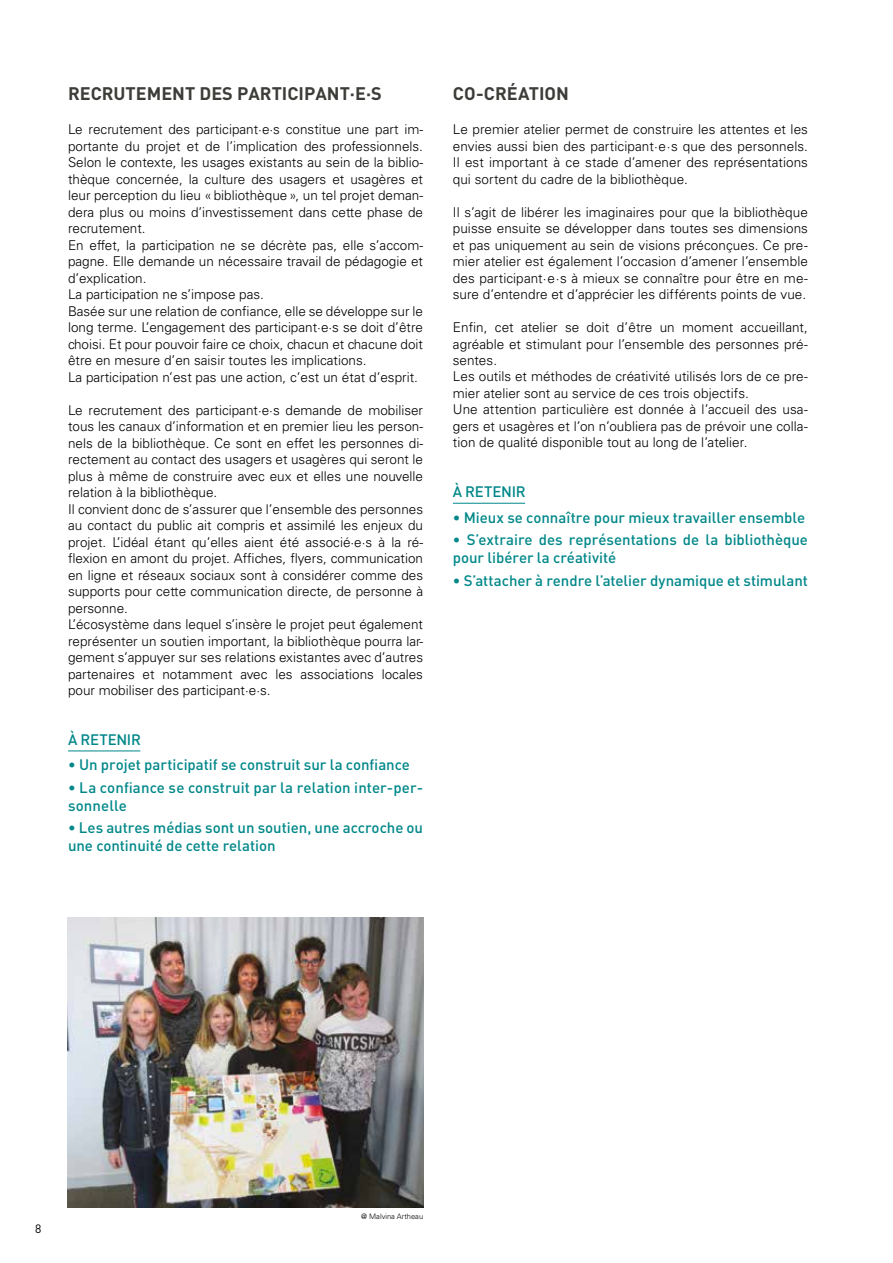
<style>
.page{position:relative;width:893px;height:1263px;background:#fff}
.page>*{position:absolute;margin:0;border:0;box-sizing:border-box;transform-origin:0 0}
.t1{font:700 18px "DIN";color:#3c3c39}
.t2{font:500 15px/18px "DIN";color:#008789}
.t3{font:300 13.5px/16.5px "Univers";color:#000}
.t4{font:12px "DIN";color:#000}
.t5{font:300 7.5px "Univers";color:#000}
</style>
<div class="page">
<hr style="left:68px;top:750px;width:72px;height:1px;background:#008789">
<hr style="left:453px;top:503px;width:72px;height:1px;background:#008789">
<img style="left:68px;top:917px;width:355px;height:291px">
<h1 class="t1" style="left:68px;top:82px;width:315px">RECRUTEMENT DES PARTICIPANT·E·S</h1>
<p class="t3" style="left:68px;top:121px;width:357px">Le recrutement des participant·e·s constitue une part im&shy;portante du projet et de l’implication des professionnels.<br>Selon le contexte, les usages existants au sein de la biblio&shy;thèque concernée, la culture des usagers et usagères et leur perception du lieu «bibliothèque», un tel projet deman&shy;dera plus ou moins d’investissement dans cette phase de recrutement.<br>En effet, la participation ne se décrète pas, elle s’accom&shy;pagne. Elle demande un nécessaire travail de pédagogie et d’explication.<br>La participation ne s’impose pas.<br>Basée sur une relation de confiance, elle se développe sur le long terme. L’engagement des participant·e·s se doit d’être choisi. Et pour pouvoir faire ce choix, chacun et chacune doit être en mesure d’en saisir toutes les implications.<br>La participation n’est pas une action, c’est un état d’esprit.</p>
<p class="t3" style="left:68px;top:402px;width:357px">Le recrutement des participant·e·s demande de mobiliser tous les canaux d’information et en premier lieu les person&shy;nels de la bibliothèque. Ce sont en effet les personnes di&shy;rectement au contact des usagers et usagères qui seront le plus à même de construire avec eux et elles une nouvelle relation à la bibliothèque.<br>Il convient donc de s’assurer que l’ensemble des personnes au contact du public ait compris et assimilé les enjeux du projet. L’idéal étant qu’elles aient été associé·e·s à la ré&shy;flexion en amont du projet. Affiches, flyers, communication en ligne et réseaux sociaux sont à considérer comme des supports pour cette communication directe, de personne à personne.<br>L’écosystème dans lequel s’insère le projet peut également représenter un soutien important, la bibliothèque pourra lar&shy;gement s’appuyer sur ses relations existantes avec d’autres partenaires et notamment avec les associations locales pour mobiliser des participant·e·s.</p>
<p class="t2" style="left:68px;top:730px;width:74px">À RETENIR</p>
<p class="t2" style="left:68px;top:755px;width:343px">• Un projet participatif se construit sur la confiance</p>
<p class="t2" style="left:68px;top:778px;width:357px">• La confiance se construit par la relation inter-per&shy;sonnelle</p>
<p class="t2" style="left:68px;top:818px;width:357px">• Les autres médias sont un soutien, une accroche ou une continuité de cette relation</p>
<h1 class="t1" style="left:453px;top:81px;width:118px">CO-CRÉATION</h1>
<p class="t3" style="left:453px;top:121px;width:357px;text-align:justify">Le premier atelier permet de construire les attentes et les envies aussi bien des participant·e·s que des personnels.<br>Il est important à ce stade d’amener des représentations qui sortent du cadre de la bibliothèque.</p>
<p class="t3" style="left:453px;top:203px;width:357px;text-align:justify">Il s’agit de libérer les imaginaires pour que la bibliothèque puisse ensuite se développer dans toutes ses dimensions et pas uniquement au sein de visions préconçues. Ce pre&shy;mier atelier est également l’occasion d’amener l’ensemble des participant·e·s à mieux se connaître pour être en me&shy;sure d’entendre et d’apprécier les différents points de vue.</p>
<p class="t3" style="left:453px;top:319px;width:357px">Enfin, cet atelier se doit d’être un moment accueillant, agréable et stimulant pour l’ensemble des personnes pré&shy;sentes.<br>Les outils et méthodes de créativité utilisés lors de ce pre&shy;mier atelier sont au service de ces trois objectifs.<br>Une attention particulière est donnée à l’accueil des usa&shy;gers et usagères et l’on n’oubliera pas de prévoir une colla&shy;tion de qualité disponible tout au long de l’atelier.</p>
<p class="t2" style="left:453px;top:482px;width:74px">À RETENIR</p>
<p class="t2" style="left:453px;top:508px;width:354px">• Mieux se connaître pour mieux travailler ensemble</p>
<p class="t2" style="left:453px;top:530px;width:357px">• S’extraire des représentations de la bibliothèque pour libérer la créativité</p>
<p class="t2" style="left:453px;top:571px;width:357px">• S’attacher à rendre l’atelier dynamique et stimulant</p>
<p class="t4" style="left:35px;top:1221px;width:8px">8</p>
<p class="t5" style="left:361px;top:1212px;width:64px">@ Malvina Artheau</p>
</div>
